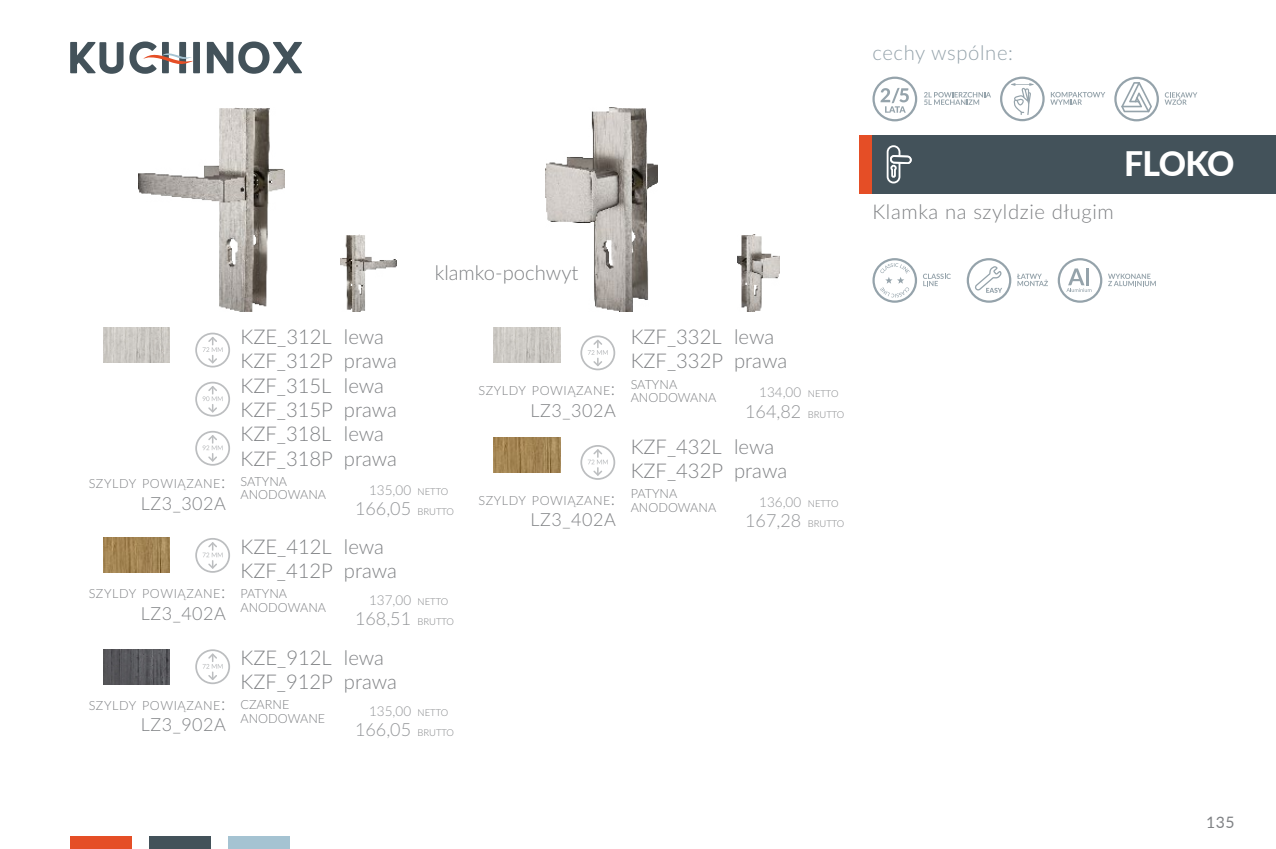
<style>
.page{position:relative;width:1276px;height:849px;background:#fff}
.page>*{position:absolute;margin:0;border:0;box-sizing:border-box;transform-origin:0 0}
.t1{font:800 33.75px "Lato";letter-spacing:-.03em;color:#fff}
.t2{font:300 20.25px/24.3px "Lato";color:#808285}
.t3{font:300 20.25px "Lato";letter-spacing:.03em;color:#808285}
.t4{font:300 20.25px "Lato";letter-spacing:.03em;color:#95a3ab}
.t5{font:300 18px "Lato";letter-spacing:.03em;color:#808285}
.t6{font:300 18px "Lato";color:#939598}
.t7{font:15.75px "Lato";color:#808285}
.t8{font:300 13.5px "Lato";color:#939598}
.t9{font:300 12.6px "Lato";letter-spacing:.045em;color:#808285}
.t10{font:300 12.6px/13.5px "Lato";letter-spacing:.005em;color:#808285}
.t11{font:300 9.45px/20.2px "Lato";letter-spacing:-.005em;color:#808285}
.s1{font-size:18px}
</style>
<div class="page">
<div style="left:149px;top:836px;width:62px;height:12px;background:#43525a"></div>
<div style="left:70px;top:836px;width:62px;height:12px;background:#e54e26"></div>
<div style="left:228px;top:836px;width:62px;height:12px;background:#a5c3d2"></div>
<div style="left:859px;top:135px;width:417px;height:58px;background:#e54e26"></div>
<div style="left:872px;top:135px;width:404px;height:58px;background:#43525a"></div>
<svg style="left:70px;top:41px;width:232px;height:33px"></svg>
<svg style="left:872px;top:77px;width:45px;height:44px"></svg>
<svg style="left:924px;top:92px;width:67px;height:13px"></svg>
<svg style="left:1000px;top:77px;width:44px;height:44px"></svg>
<svg style="left:1050px;top:92px;width:55px;height:13px"></svg>
<svg style="left:1114px;top:77px;width:83px;height:44px"></svg>
<img style="left:138px;top:107px;width:146px;height:205px">
<img style="left:546px;top:107px;width:111px;height:205px">
<img style="left:340px;top:234px;width:56px;height:78px">
<img style="left:103px;top:649px;width:67px;height:35px">
<img style="left:103px;top:537px;width:67px;height:35px">
<img style="left:494px;top:437px;width:66px;height:35px">
<img style="left:103px;top:327px;width:67px;height:35px">
<img style="left:494px;top:327px;width:66px;height:35px">
<img style="left:737px;top:234px;width:42px;height:78px">
<svg style="left:195px;top:332px;width:35px;height:35px"></svg>
<svg style="left:195px;top:538px;width:35px;height:34px"></svg>
<svg style="left:195px;top:649px;width:35px;height:35px"></svg>
<svg style="left:580px;top:335px;width:35px;height:35px"></svg>
<svg style="left:580px;top:445px;width:35px;height:34px"></svg>
<svg style="left:195px;top:431px;width:35px;height:34px"></svg>
<svg style="left:195px;top:381px;width:35px;height:35px"></svg>
<div style="left:886px;top:145px;width:14px;height:38px;border:2px solid #fff;border-radius:6px"></div>
<svg style="left:890px;top:164px;width:7px;height:14px"></svg>
<div style="left:891px;top:156px;width:19px;height:7px;background:#43525a;border-radius:3px"></div>
<div style="left:890px;top:155px;width:21px;height:9px;border:2px solid #fff;border-radius:3px"></div>
<svg style="left:1017px;top:273px;width:31px;height:13px"></svg>
<svg style="left:966px;top:258px;width:45px;height:45px"></svg>
<svg style="left:1108px;top:273px;width:47px;height:13px"></svg>
<svg style="left:1057px;top:258px;width:45px;height:45px"></svg>
<svg style="left:923px;top:273px;width:28px;height:13px"></svg>
<svg style="left:872px;top:258px;width:45px;height:45px"></svg>
<p class="t4" style="left:872px;top:38px;width:142px">cechy wspólne:</p>
<h1 class="t1" style="left:1124px;top:138px;width:112px">Floko</h1>
<p class="t3" style="left:872px;top:198px;width:243px">Klamka na szyldzie długim</p>
<p class="t2" style="left:435px;top:260px;width:145px">klamko-pochwyt</p>
<p class="t9" style="left:89px;top:474px;width:138px">SZYLDY POWIĄZANE<span class="s1">:</span></p>
<p class="t5" style="left:141px;top:490px;width:86px">LZ3_302A</p>
<p class="t9" style="left:89px;top:584px;width:138px">SZYLDY POWIĄZANE<span class="s1">:</span></p>
<p class="t5" style="left:141px;top:600px;width:86px">LZ3_402A</p>
<p class="t9" style="left:89px;top:696px;width:138px">SZYLDY POWIĄZANE<span class="s1">:</span></p>
<p class="t5" style="left:141px;top:712px;width:86px">LZ3_902A</p>
<p class="t2" style="left:240px;top:324px;width:94px;text-align:justify">KZE_312L KZF_312P KZF_315L KZF_315P KZF_318L KZF_318P</p>
<p class="t10" style="left:240px;top:474px;width:87px">SATYNA<br>ANODOWANA</p>
<p class="t2" style="left:240px;top:533px;width:94px">KZE_412L<br>KZF_412P</p>
<p class="t10" style="left:240px;top:586px;width:87px">PATYNA<br>ANODOWANA</p>
<p class="t2" style="left:240px;top:644px;width:94px">KZE_912L<br>KZF_912P</p>
<p class="t10" style="left:240px;top:697px;width:86px">CZARNE<br>ANODOWANE</p>
<p class="t2" style="left:344px;top:324px;width:55px">lewa prawa lewa prawa lewa prawa</p>
<p class="t2" style="left:734px;top:324px;width:55px">lewa prawa</p>
<p class="t2" style="left:630px;top:324px;width:94px">KZF_332L<br>KZF_332P</p>
<p class="t10" style="left:630px;top:377px;width:87px">SATYNA<br>ANODOWANA</p>
<p class="t2" style="left:630px;top:433px;width:94px">KZF_432L<br>KZF_432P</p>
<p class="t10" style="left:630px;top:486px;width:87px">PATYNA<br>ANODOWANA</p>
<p class="t9" style="left:478px;top:382px;width:138px">SZYLDY POWIĄZANE<span class="s1">:</span></p>
<p class="t5" style="left:530px;top:397px;width:86px">LZ3_302A</p>
<p class="t8" style="left:759px;top:383px;width:44px">134,00</p>
<p class="t6" style="left:745px;top:398px;width:58px">164,82</p>
<p class="t2" style="left:734px;top:433px;width:55px">lewa prawa</p>
<p class="t8" style="left:369px;top:480px;width:44px">135,00</p>
<p class="t6" style="left:355px;top:496px;width:58px">166,05</p>
<p class="t11" style="left:418px;top:480px;width:38px">NETTO<br>BRUTTO</p>
<p class="t9" style="left:478px;top:491px;width:138px">SZYLDY POWIĄZANE<span class="s1">:</span></p>
<p class="t5" style="left:530px;top:507px;width:86px">LZ3_402A</p>
<p class="t8" style="left:759px;top:492px;width:44px">136,00</p>
<p class="t6" style="left:745px;top:508px;width:58px">167,28</p>
<p class="t2" style="left:344px;top:533px;width:55px">lewa prawa</p>
<p class="t8" style="left:369px;top:590px;width:44px">137,00</p>
<p class="t6" style="left:355px;top:605px;width:58px">168,51</p>
<p class="t11" style="left:418px;top:590px;width:38px">NETTO<br>BRUTTO</p>
<p class="t11" style="left:808px;top:383px;width:38px">NETTO<br>BRUTTO</p>
<p class="t11" style="left:808px;top:493px;width:38px">NETTO<br>BRUTTO</p>
<p class="t2" style="left:344px;top:644px;width:55px">lewa prawa</p>
<p class="t8" style="left:369px;top:701px;width:44px">135,00</p>
<p class="t6" style="left:355px;top:717px;width:58px">166,05</p>
<p class="t11" style="left:418px;top:702px;width:38px">NETTO<br>BRUTTO</p>
<p class="t7" style="left:1206px;top:810px;width:30px">135</p>
</div>
